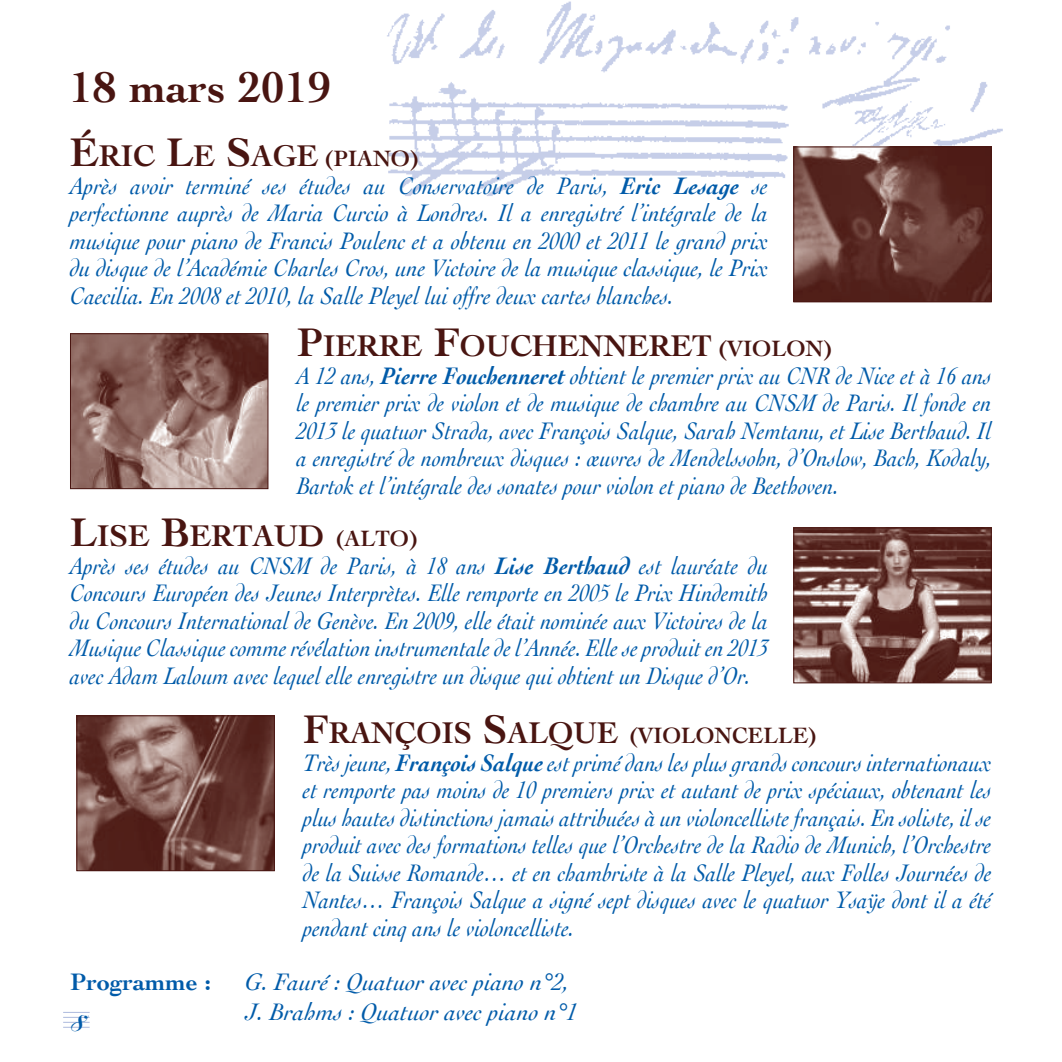
<style>
.page{position:relative;width:1062px;height:1062px;background:#fff}
.page>*{position:absolute;margin:0;border:0;box-sizing:border-box;transform-origin:0 0}
.t1{font:700 45px "Cochin";color:#491511}
.t2{font:700 31.5px "Cochin";color:#491511}
.t3{font:700 31.5px "Cochin";color:#491511;scale:.95 1}
.t4{font:900 27.5px "Kuenstler Script";color:#015ba9}
.t5{font:italic 25px/27.5px "Cochin";color:#015ba9;text-align:justify;scale:.9 1}
.t6{font:italic 25px/27.5px "Cochin";color:#015ba9;text-align:justify;scale:.92 1}
.t7{font:italic 25px/30px "Cochin";color:#015ba9}
.t8{font:700 25px "Cochin";color:#015ba9}
.t9{font:700 23.25px "Cochin";color:#491511}
.t10{font:700 23.25px "Cochin";color:#491511;scale:.95 1}
.s1{font-size:41.75px}
.s2{font-size:23.25px}
.s3{font-weight:700}
</style>
<div class="page">
<img style="left:387px;top:1px;width:616px;height:198px">
<img style="left:795px;top:148px;width:194px;height:152px">
<div style="left:793px;top:146px;width:198px;height:156px;border:1px solid #491511"></div>
<img style="left:795px;top:529px;width:194px;height:152px">
<div style="left:793px;top:527px;width:198px;height:156px;border:1px solid #491511"></div>
<img style="left:72px;top:335px;width:194px;height:152px">
<div style="left:70px;top:333px;width:198px;height:156px;border:1px solid #491511"></div>
<img style="left:78px;top:717px;width:195px;height:152px">
<div style="left:76px;top:715px;width:199px;height:156px;border:1px solid #491511"></div>
<svg style="left:63px;top:1012px;width:27px;height:16px"></svg>
<h1 class="t1" style="left:70px;top:57px;width:263px">18 mars 2019</h1>
<p class="t2" style="left:70px;top:135px;width:280px"><span class="s1">É</span>RIC <span class="s1">L</span>E <span class="s1">S</span>AGE <span class="s2">(PIANO</span></p>
<p class="t9" style="left:410px;top:143px;width:10px">)</p>
<p class="t6" style="left:70px;top:170px;width:760px">Après avoir terminé ses études au Conservatoire de Paris, <span class="s3">Eric Lesage</span> se perfectionne auprès de Maria Curcio à Londres. Il a enregistré l’intégrale de la musique pour piano de Francis Poulenc et a obtenu en 2000 et 2011 le grand prix du disque de l’Académie Charles Cros, une Victoire de la musique classique, le Prix Caecilia. En 2008 et 2010, la Salle Pleyel lui offre deux cartes blanches.</p>
<p class="t2" style="left:297px;top:325px;width:448px"><span class="s1">P</span>IERRE <span class="s1">F</span>OUCHENNERET <span class="s2">(VIOLON</span></p>
<p class="t9" style="left:823px;top:333px;width:10px">)</p>
<p class="t5" style="left:297px;top:360px;width:773px">A 12 ans, <span class="s3">Pierre Fouchenneret</span> obtient le premier prix au CNR de Nice et à 16 ans le premier prix de violon et de musique de chambre au CNSM de Paris. Il fonde en 2013 le quatuor Strada, avec François Salque, Sarah Nemtanu, et Lise Berthaud. Il a enregistré de nombreux disques : œuvres de Mendelssohn, d’Onslow, Bach, Kodaly, Bartok et l’intégrale des sonates pour violon et piano de Beethoven.</p>
<p class="t2" style="left:70px;top:515px;width:349px"><span class="s1">L</span>ISE <span class="s1">B</span>ERTAUD <span class="s2">(ALTO)</span></p>
<p class="t5" style="left:70px;top:550px;width:777px">Après ses études au CNSM de Paris, à 18 ans <span class="s3">Lise Berthaud</span> est lauréate du Concours Européen des Jeunes Interprètes. Elle remporte en 2005 le Prix Hindemith du Concours International de Genève. En 2009, elle était nominée aux Victoires de la Musique Classique comme révélation instrumentale de l’Année. Elle se produit en 2013 avec Adam Laloum avec lequel elle enregistre un disque qui obtient un Disque d’Or.</p>
<p class="t3" style="left:303px;top:712px;width:370px"><span class="s1">F</span>RANÇOIS <span class="s1">S</span>ALQUE <span class="s2">(VIOLONCELLE</span></p>
<p class="t10" style="left:808px;top:720px;width:11px">)</p>
<p class="t5" style="left:303px;top:748px;width:766px">Très jeune, <span class="s3">François Salque</span> est primé dans les plus grands concours internationaux et remporte pas moins de 10 premiers prix et autant de prix spéciaux, obtenant les plus hautes distinctions jamais attribuées à un violoncelliste français. En soliste, il se produit avec des formations telles que l’Orchestre de la Radio de Munich, l’Orchestre de la Suisse Romande… et en chambriste à la Salle Pleyel, aux Folles Journées de Nantes… François Salque a signé sept disques avec le quatuor Ysaÿe dont il a été pendant cinq ans le violoncelliste.</p>
<p class="t8" style="left:70px;top:965px;width:142px">Programme :</p>
<p class="t7" style="left:245px;top:965px;width:334px">G. Fauré : Quatuor avec piano n°2,<br>J. Brahms : Quatuor avec piano n°1</p>
<p class="t4" style="left:70px;top:1004px;width:17px">8</p>
</div>
